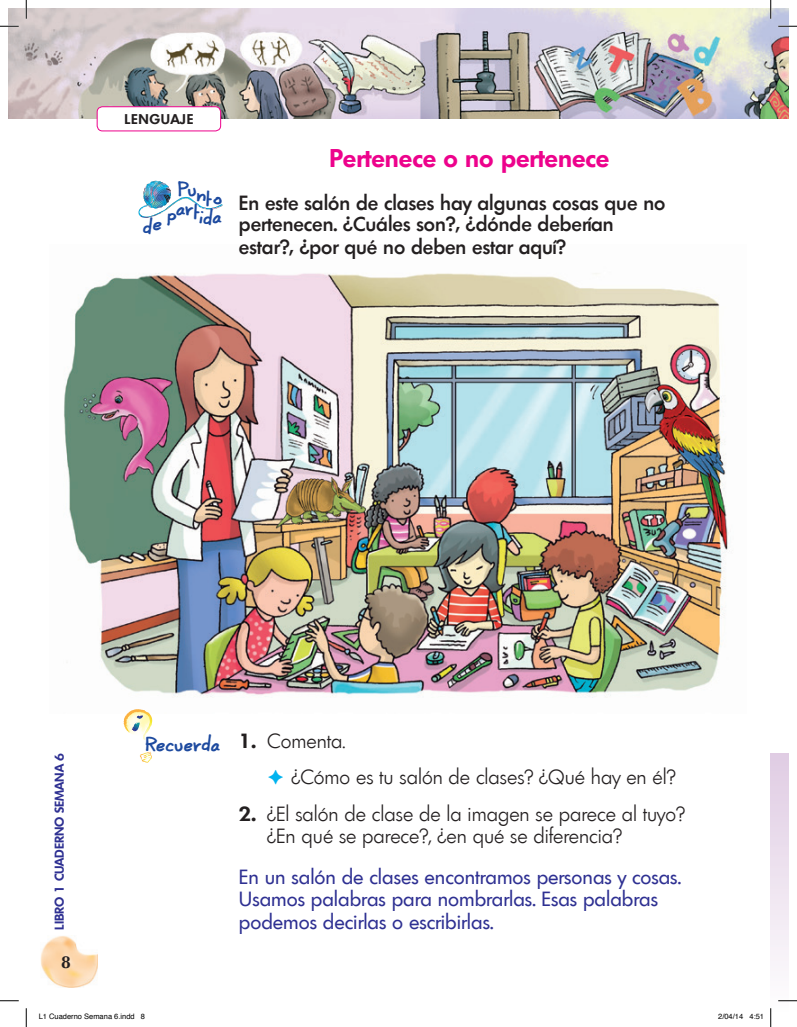
<style>
.page{position:relative;width:797px;height:1027px;background:#fff}
.page>*{position:absolute;margin:0;border:0;box-sizing:border-box;transform-origin:0 0}
.t1{font:600 25px "Limerick";color:#ed028c}
.t2{font:300 20px/36.6px "Limerick";color:#231f20}
.t3{font:20px/22.5px "Limerick";color:#2e3092}
.t4{font:500 20px/21.9px "Limerick";color:#231f20}
.t5{font:700 17.5px "Optima";color:#231f20}
.t6{font:15px "Coert Schrift Dik";color:#1d4a9f}
.t7{font:600 13.75px "Limerick";letter-spacing:.05em;color:#231f20}
.t8{font:600 12.5px "Limerick";color:#2e3092}
.t9{font:7.5px "Helvetica";color:#000}
.s1{font-weight:600}
.s2{color:#00b3ef}
</style>
<div class="page">
<img style="left:41px;top:936px;width:57px;height:51px">
<div style="left:770px;top:753px;width:18px;height:265px;background:linear-gradient(to bottom,#e0cce3,#fdfdfd)"></div>
<img style="left:9px;top:9px;width:779px;height:109px">
<img style="left:64px;top:273px;width:665px;height:425px">
<svg style="left:140px;top:751px;width:12px;height:12px"></svg>
<svg style="left:123px;top:709px;width:28px;height:31px"></svg>
<img style="left:138px;top:180px;width:85px;height:38px">
<div style="left:97px;top:107px;width:124px;height:24px;background:#fff;border-radius:5px"></div>
<div style="left:97px;top:106px;width:124px;height:25px;border:1px solid #ed028c;border-radius:5px"></div>
<svg style="left:0;top:25px;width:19px;height:2px"></svg>
<svg style="left:778px;top:25px;width:19px;height:2px"></svg>
<svg style="left:0;top:1000px;width:19px;height:1px"></svg>
<svg style="left:778px;top:1000px;width:19px;height:1px"></svg>
<svg style="left:25px;top:0;width:2px;height:19px"></svg>
<svg style="left:25px;top:1008px;width:2px;height:19px"></svg>
<svg style="left:770px;top:0;width:1px;height:19px"></svg>
<svg style="left:770px;top:1008px;width:1px;height:19px"></svg>
<p class="t7" style="left:124px;top:111px;width:70px">LENGUAJE</p>
<p class="t6" style="left:178px;top:189px;width:46px">P nto</p>
<p class="t6" style="left:188px;top:182px;width:11px">u</p>
<p class="t6" style="left:168px;top:204px;width:20px">pa</p>
<p class="t6" style="left:194px;top:209px;width:30px">tda</p>
<p class="t6" style="left:186px;top:201px;width:10px">r</p>
<p class="t6" style="left:200px;top:209px;width:6px">i</p>
<p class="t6" style="left:143px;top:220px;width:11px">d</p>
<p class="t6" style="left:153px;top:216px;width:11px">e</p>
<p class="t1" style="left:329px;top:142px;width:281px">Pertenece o no pertenece</p>
<p class="t4" style="left:239px;top:192px;width:428px">En este salón de clases hay algunas cosas que no pertenecen. ¿Cuáles son?, ¿dónde deberían estar?, ¿por qué no deben estar aquí?</p>
<p class="t8" style="left:51px;top:930px;width:179px;rotate:-90deg">LIBRO 1 CUADERNO SEMANA 6</p>
<p class="t5" style="left:61px;top:952px;width:11px">8</p>
<p class="t6" style="left:146px;top:737px;width:77px">Recuerda</p>
<p class="t2" style="left:268px;top:722px;width:409px;text-indent:-29px"><span class="s1">1.</span> Comenta.<br><span class="s2">✦</span> ¿Cómo es tu salón de clases? ¿Qué hay en él?</p>
<p class="t2" style="left:267px;top:802px;width:419px;line-height:22.5px;text-indent:-28px"><span class="s1">2.</span> ¿El salón de clase de la imagen se parece al tuyo? ¿En qué se parece?, ¿en qué se diferencia?</p>
<p class="t3" style="left:239px;top:865px;width:443px">En un salón de clases encontramos personas y cosas.<br>Usamos palabras para nombrarlas. Esas palabras podemos decirlas o escribirlas.</p>
<p class="t9" style="left:39px;top:1011px;width:108px">L1 Cuaderno Semana 6.indd 8</p>
<p class="t9" style="left:718px;top:1011px;width:47px">2/04/14 4:51</p>
</div>
